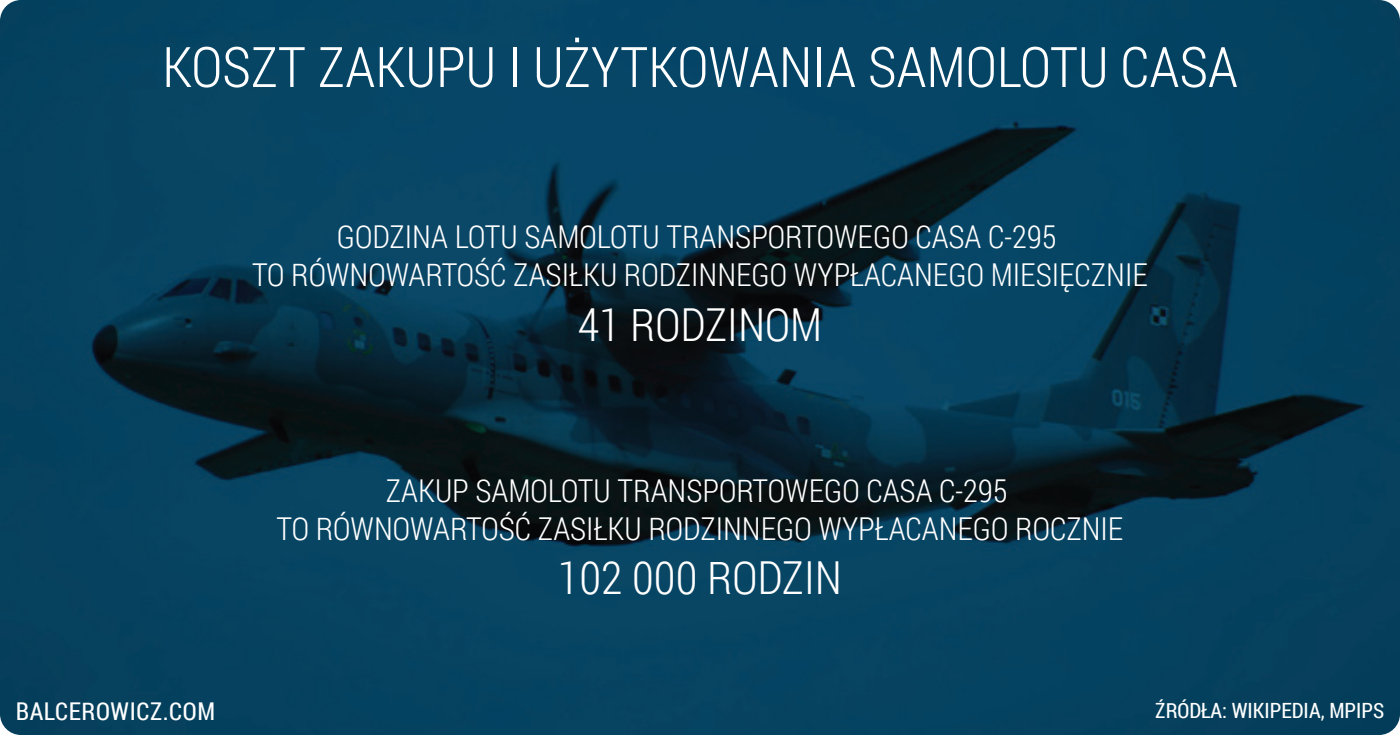
<style>
.page{position:relative;width:1400px;height:735px;background:#fff}
.page>*{position:absolute;margin:0;border:0;box-sizing:border-box;transform-origin:0 0}
.t1{font:300 56px "Roboto Condensed";color:#fff}
.t2{font:300 45.5px "Roboto Condensed";color:#fff}
.t3{font:300 31.5px/37.8px "Roboto Condensed";color:#fff;text-align:center}
.t4{font:24.5px "Roboto Condensed";letter-spacing:.025em;color:#fff}
.t5{font:21px "Roboto Condensed";color:#fff}
</style>
<div class="page">
<img style="left:0;top:0;width:1400px;height:735px">
<h1 class="t1" style="left:162px;top:28px;width:1077px">KOSZT ZAKUPU I UŻYTKOWANIA SAMOLOTU CASA</h1>
<p class="t3" style="left:252px;top:217px;width:897px">GODZINA LOTU SAMOLOTU TRANSPORTOWEGO CASA C-295<br>TO RÓWNOWARTOŚĆ ZASIŁKU RODZINNEGO WYPŁACANEGO MIESIĘCZNIE</p>
<h2 class="t2" style="left:578px;top:293px;width:246px">41 RODZINOM</h2>
<p class="t4" style="left:16px;top:694px;width:201px">BALCEROWICZ.COM</p>
<p class="t3" style="left:277px;top:471px;width:848px">ZAKUP SAMOLOTU TRANSPORTOWEGO CASA C-295<br>TO RÓWNOWARTOŚĆ ZASIŁKU RODZINNEGO WYPŁACANEGO ROCZNIE</p>
<h2 class="t2" style="left:558px;top:547px;width:286px">102 000 RODZIN</h2>
<p class="t5" style="left:1155px;top:696px;width:230px">ŹRÓDŁA: WIKIPEDIA, MPIPS</p>
</div>
